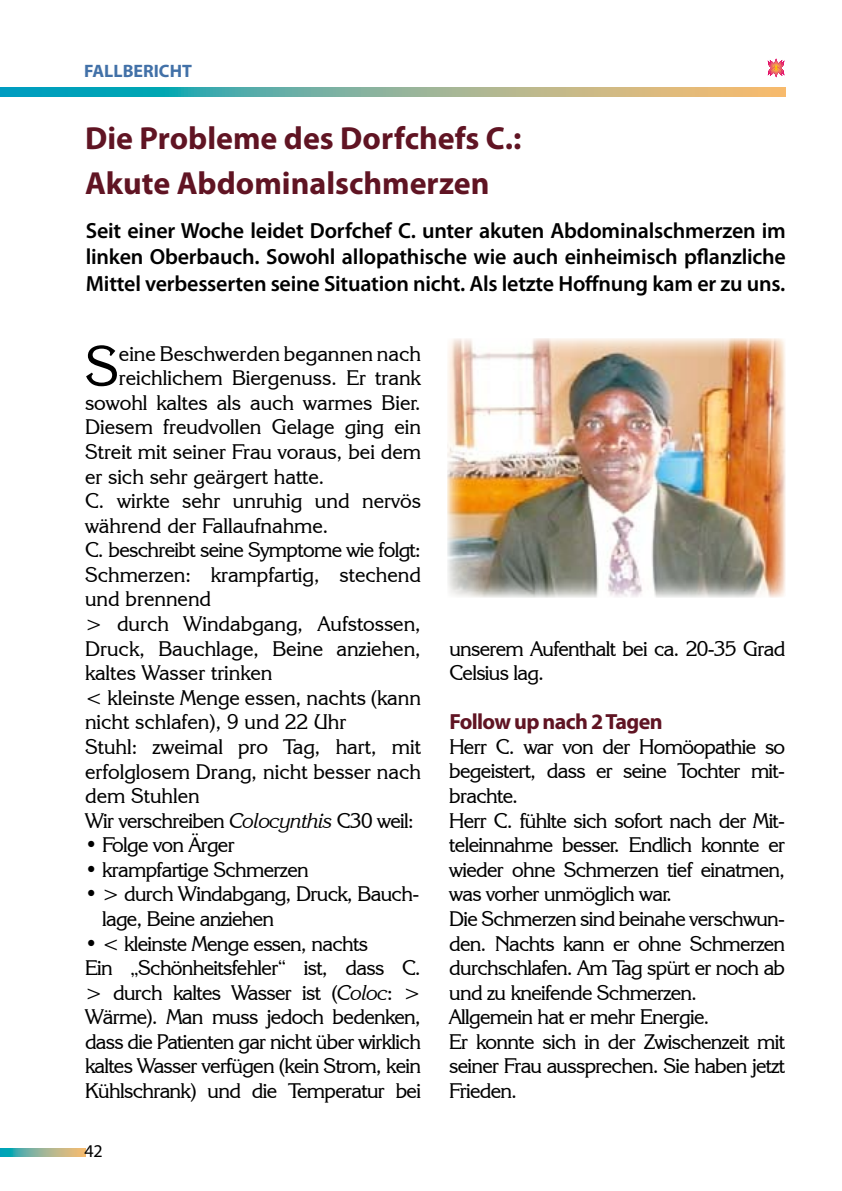
<style>
.page{position:relative;width:842px;height:1191px;background:#fff}
.page>*{position:absolute;margin:0;border:0;box-sizing:border-box;transform-origin:0 0}
.t1{font:56.2px "Korinna IT Cby BT";color:#000}
.t2{font:700 32px/45.6px "Myriad Pro";color:#601423}
.t3{font:600 22px/26.4px "Myriad Pro";letter-spacing:-.01em;color:#000;text-align:justify}
.t4{font:700 22px "Myriad Pro";letter-spacing:-.03em;color:#601423}
.t5{font:21px/24.6px "Korinna IT Cby BT";letter-spacing:-.03em;color:#000}
.t6{font:21px "Korinna IT Cby BT";color:#000}
.t7{font:700 18px "Myriad Pro";color:#4271a8}
.t8{font:18px "Myriad Pro";color:#000}
.s1{font-style:italic}
</style>
<div class="page">
<svg style="left:0;top:88px;width:785px;height:8px;background:#7fb09a"></svg>
<svg style="left:0;top:1148px;width:85px;height:8px"></svg>
<svg style="left:768px;top:58px;width:16px;height:19px"></svg>
<img style="left:447px;top:338px;width:338px;height:259px">
<p class="t7" style="left:84px;top:59px;width:109px">FALLBERICHT</p>
<h2 class="t2" style="left:85px;top:114px;width:438px">Die Probleme des Dorfchefs C.:<br>Akute Abdominalschmerzen</h2>
<p class="t3" style="left:86px;top:216px;width:702px">Seit einer Woche leidet Dorfchef C. unter akuten Abdominalschmerzen im linken Oberbauch. Sowohl allopathische wie auch einheimisch pflanzliche Mittel verbesserten seine Situation nicht. Als letzte Hoffnung kam er zu uns.</p>
<h1 class="t1" style="left:85px;top:331px;width:35px">S</h1>
<p class="t6" style="left:119px;top:340px;width:303px">eine Beschwerden begannen nach</p>
<p class="t6" style="left:119px;top:365px;width:304px">reichlichem Biergenuss. Er trank</p>
<p class="t6" style="left:85px;top:389px;width:337px">sowohl kaltes als auch warmes Bier.</p>
<p class="t6" style="left:85px;top:414px;width:337px">Diesem freudvollen Gelage ging ein</p>
<p class="t6" style="left:85px;top:439px;width:337px">Streit mit seiner Frau voraus, bei dem</p>
<p class="t6" style="left:85px;top:463px;width:241px">er sich sehr geärgert hatte.</p>
<p class="t6" style="left:85px;top:488px;width:337px">C. wirkte sehr unruhig und nervös</p>
<p class="t6" style="left:85px;top:512px;width:245px">während der Fallaufnahme.</p>
<p class="t5" style="left:85px;top:537px;width:337px">C. beschreibt seine Symptome wie folgt:</p>
<p class="t6" style="left:85px;top:561px;width:337px">Schmerzen: krampfartig, stechend</p>
<p class="t6" style="left:85px;top:586px;width:128px">und brennend</p>
<p class="t6" style="left:85px;top:611px;width:337px">&gt; durch Windabgang, Aufstossen,</p>
<p class="t6" style="left:85px;top:635px;width:337px">Druck, Bauchlage, Beine anziehen,</p>
<p class="t6" style="left:85px;top:660px;width:189px">kaltes Wasser trinken</p>
<p class="t6" style="left:85px;top:684px;width:337px">&lt; kleinste Menge essen, nachts (kann</p>
<p class="t6" style="left:85px;top:709px;width:263px">nicht schlafen), 9 und 22 Uhr</p>
<p class="t6" style="left:85px;top:733px;width:337px">Stuhl: zweimal pro Tag, hart, mit</p>
<p class="t6" style="left:85px;top:758px;width:337px">erfolglosem Drang, nicht besser nach</p>
<p class="t6" style="left:85px;top:783px;width:116px">dem Stuhlen</p>
<p class="t5" style="left:85px;top:807px;width:330px">Wir verschreiben <span class="s1">Colocynthis</span> C30 weil:</p>
<p class="t5" style="left:85px;top:832px;width:151px">• Folge von Ärger</p>
<p class="t5" style="left:85px;top:857px;width:225px">• krampfartige Schmerzen</p>
<p class="t5" style="left:102px;top:881px;width:319px;text-indent:-17px">• &gt; durch Windabgang, Druck, Bauch&shy;lage, Beine anziehen</p>
<p class="t5" style="left:85px;top:930px;width:337px">• &lt; kleinste Menge essen, nachts<br>Ein „Schönheitsfehler“ ist, dass C. &gt; durch kaltes Wasser ist (<span class="s1">Coloc</span>: &gt; Wärme). Man muss jedoch bedenken, dass die Patienten gar nicht über wirklich kaltes Wasser verfügen (kein Strom, kein Kühlschrank) und die Temperatur bei</p>
<p class="t8" style="left:84px;top:1139px;width:20px">42</p>
<p class="t5" style="left:449px;top:636px;width:337px">unserem Aufenthalt bei ca. 20-35 Grad<br>Celsius lag.</p>
<p class="t4" style="left:449px;top:707px;width:215px">Follow up nach 2 Tagen</p>
<p class="t5" style="left:449px;top:734px;width:337px">Herr C. war von der Homöopathie so begeistert, dass er seine Tochter mit&shy;brachte.<br>Herr C. fühlte sich sofort nach der Mit&shy;teleinnahme besser. Endlich konnte er wieder ohne Schmerzen tief einatmen, was vorher unmöglich war.<br>Die Schmerzen sind beinahe verschwun&shy;den. Nachts kann er ohne Schmerzen durchschlafen. Am Tag spürt er noch ab und zu kneifende Schmerzen.<br>Allgemein hat er mehr Energie.<br>Er konnte sich in der Zwischenzeit mit seiner Frau aussprechen. Sie haben jetzt<br>Frieden.</p>
</div>
